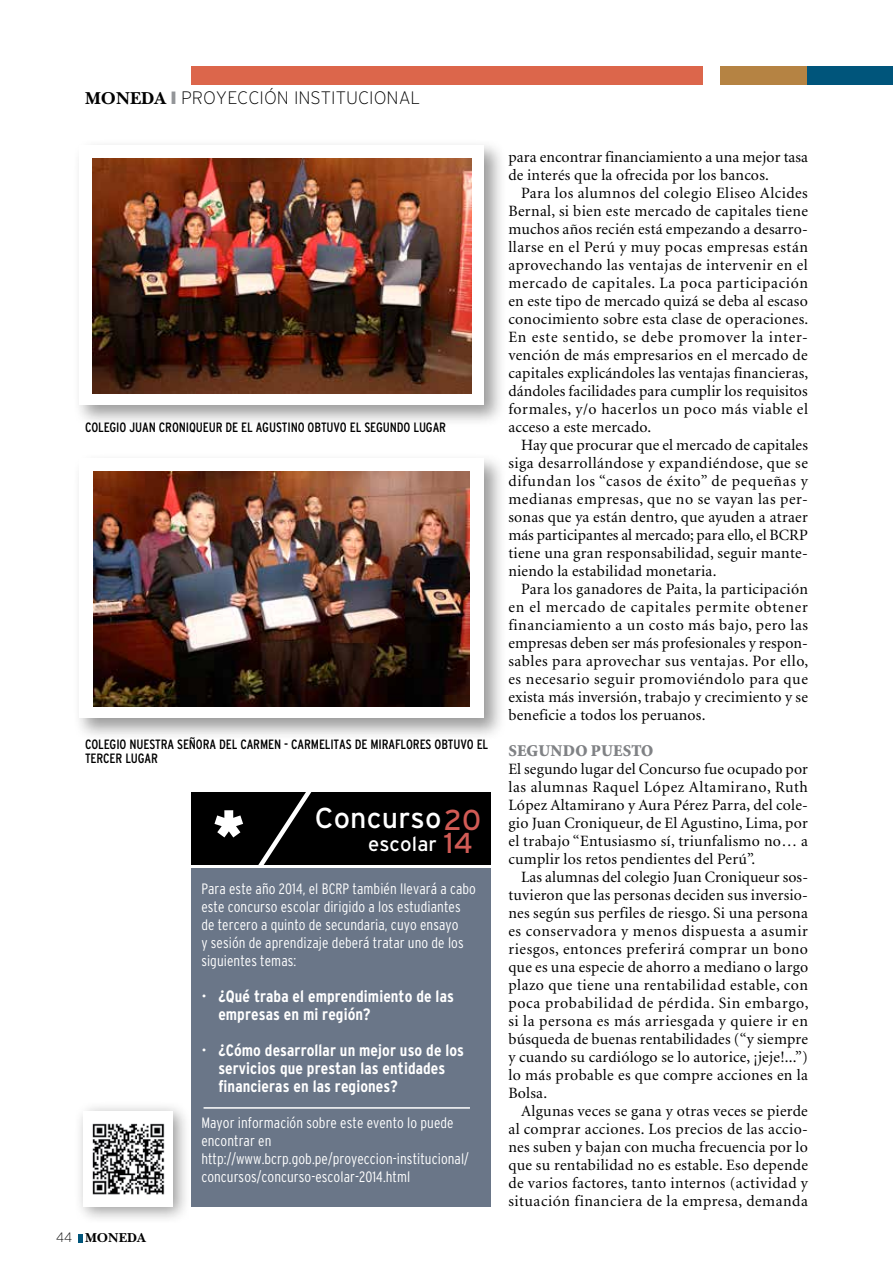
<style>
.page{position:relative;width:893px;height:1276px;background:#fff}
.page>*{position:absolute;margin:0;border:0;box-sizing:border-box;transform-origin:0 0}
.t1{font:28.8px "Interstate";letter-spacing:.005em;color:#fff}
.t2{font:28.8px "Interstate";color:#d15b55}
.t3{font:20.25px "Interstate";letter-spacing:.005em;color:#fff}
.t4{font:200 18px "Interstate";color:#000}
.t5{font:700 condensed 16.5px/18px "Interstate";letter-spacing:.005em;color:#fff}
.t6{font:900 16.5px "Minion";letter-spacing:.015em;color:#808285}
.t7{font:15.75px/18px "Minion";letter-spacing:.015em;color:#000;text-align:justify}
.t8{font:300 condensed 15px/18px "Interstate";letter-spacing:.005em;color:#fff}
.t9{font:condensed 13.5px/13.5px "Interstate";letter-spacing:-.01em;color:#000}
.t10{font:13.5px "New Baskerville Bold SC";color:#000}
.s1{font-family:"New Baskerville Bold SC";font-weight:400}
.s2{color:#939598}
.s3{font-family:"Interstate";font-weight:200}
.s4{color:#d15b55}
.s5{font-weight:300}
</style>
<div class="page">
<svg style="left:79px;top:1234px;width:4px;height:8px"></svg>
<div style="left:191px;top:67px;width:511px;height:18px;background:#dc664b"></div>
<div style="left:721px;top:67px;width:87px;height:18px;background:#b58343"></div>
<div style="left:808px;top:67px;width:85px;height:18px;background:#00557b"></div>
<div style="left:73px;top:139px;width:433px;height:288px;background:#000;opacity:.4"></div>
<div style="left:79px;top:145px;width:405px;height:260px;background:#fff"></div>
<img style="left:93px;top:158px;width:378px;height:235px">
<div style="left:73px;top:452px;width:433px;height:289px;background:#000;opacity:.4"></div>
<div style="left:79px;top:458px;width:405px;height:260px;background:#fff"></div>
<img style="left:93px;top:472px;width:377px;height:234px">
<div style="left:191px;top:792px;width:299px;height:72px;background:#000"></div>
<svg style="left:252px;top:792px;width:65px;height:73px"></svg>
<svg style="left:214px;top:810px;width:29px;height:27px"></svg>
<div style="left:73px;top:1101px;width:118px;height:123px;background:#000;opacity:.4"></div>
<div style="left:83px;top:1111px;width:90px;height:95px;background:#fff"></div>
<img style="left:92px;top:1123px;width:73px;height:72px">
<div style="left:191px;top:867px;width:299px;height:339px;background:#6a7688"></div>
<hr style="left:204px;top:1107px;width:266px;height:1px;background:#fff">
<p class="t4" style="left:85px;top:88px;width:337px"><span class="s1">MONEDA</span> <span class="s2">❙</span> PROYECCIÓN INSTITUCIONAL</p>
<p class="t9" style="left:85px;top:421px;width:360px">COLEGIO JUAN CRONIQUEUR DE EL AGUSTINO OBTUVO EL SEGUNDO LUGAR</p>
<p class="t9" style="left:85px;top:737px;width:402px">COLEGIO NUESTRA SEÑORA DEL CARM EN - CARM ELITAS DE MIRAFLORES OBTUVO EL<br>TERCER LUGAR</p>
<p class="t10" style="left:56px;top:1230px;width:91px"><span class="s3">44</span> MONEDA</p>
<h1 class="t1" style="left:315px;top:801px;width:168px">Concurso<span class="s4">20</span></h1>
<p class="t3" style="left:368px;top:832px;width:71px">escolar</p>
<h1 class="t2" style="left:444px;top:826px;width:31px">14</h1>
<p class="t8" style="left:201px;top:880px;width:128px">Para este año 2014, el BCRP</p>
<p class="t8" style="left:201px;top:880px;width:276px;text-indent:151px">también llevará a cabo este concurso escolar dirigido a los estudiantes de tercero a quinto de secundaria, cuyo ensayo<br>y sesión de aprendizaje deberá tratar uno de los siguientes temas:</p>
<p class="t5" style="left:218px;top:987px;width:237px;text-indent:-17px"><span class="s5">•</span> ¿Qué traba el emprendimiento de las empresas en mi región?</p>
<p class="t5" style="left:218px;top:1041px;width:247px;text-indent:-17px"><span class="s5">•</span> ¿Cómo desarrollar un mejor uso de los servicios que prestan las entidades financieras en las regiones?</p>
<p class="t8" style="left:201px;top:1114px;width:269px">Mayor información sobre este evento lo puede encontrar en http://www.bcrp.gob.pe/proyeccion-institucional/ concursos/concurso-escolar-2014.html</p>
<p class="t7" style="left:508px;top:149px;width:301px">para encontrar financiamiento a una mejor tasa de interés que la ofrecida por los bancos.</p>
<p class="t7" style="left:508px;top:185px;width:301px;text-indent:13px">Para los alumnos del colegio Eliseo Alcides Bernal, si bien este mercado de capitales tiene muchos años recién está empezando a desarro&shy;llarse en el Perú y muy pocas empresas están aprovechando las ventajas de intervenir en el mercado de capitales. La poca participación en este tipo de mercado quizá se deba al escaso conocimiento sobre esta clase de operaciones.<br>En este sentido, se debe promover la inter&shy;vención de más empresarios en el mercado de capitales explicándoles las ventajas financieras, dándoles facilidades para cumplir los requisitos formales, y/o hacerlos un poco más viable el acceso a este mercado.</p>
<p class="t7" style="left:508px;top:437px;width:301px;text-indent:13px">Hay que procurar que el mercado de capitales siga desarrollándose y expandiéndose, que se difundan los “casos de éxito” de pequeñas y medianas empresas, que no se vayan las per&shy;sonas que ya están dentro, que ayuden a atraer más participantes al mercado; para ello, el BCRP tiene una gran responsabilidad, seguir mante&shy;niendo la estabilidad monetaria.</p>
<p class="t7" style="left:508px;top:581px;width:301px;text-indent:13px">Para los ganadores de Paita, la participación en el mercado de capitales permite obtener financiamiento a un costo más bajo, pero las empresas deben ser más profesionales y respon&shy;sables para aprovechar sus ventajas. Por ello, es necesario seguir promoviéndolo para que exista más inversión, trabajo y crecimiento y se beneficie a todos los peruanos.</p>
<p class="t6" style="left:508px;top:742px;width:147px">SEGUNDO PUESTO</p>
<p class="t7" style="left:508px;top:761px;width:301px">El segundo lugar del Concurso fue ocupado por las alumnas Raquel López Altamirano, Ruth López Altamirano y Aura Pérez Parra, del cole&shy;gio Juan Croniqueur, de El Agustino, Lima, por el trabajo “Entusiasmo sí, triunfalismo no… a cumplir los retos pendientes del Perú”.</p>
<p class="t7" style="left:508px;top:869px;width:302px;text-indent:13px">Las alumnas del colegio Juan Croniqueur sos&shy;tuvieron que las personas deciden sus inversio&shy;nes según sus perfiles de riesgo. Si una persona es conservadora y menos dispuesta a asumir riesgos, entonces preferirá comprar un bono que es una especie de ahorro a mediano o largo plazo que tiene una rentabilidad estable, con poca probabilidad de pérdida. Sin embargo, si la persona es más arriesgada y quiere ir en búsqueda de buenas rentabilidades (“y siempre y cuando su cardiólogo se lo autorice, ¡jeje!...”) lo más probable es que compre acciones en la Bolsa.</p>
<p class="t7" style="left:508px;top:1103px;width:301px;text-indent:13px">Algunas veces se gana y otras veces se pierde al comprar acciones. Los precios de las accio&shy;nes suben y bajan con mucha frecuencia por lo que su rentabilidad no es estable. Eso depende de varios factores, tanto internos (actividad y situación financiera de la empresa, demanda</p>
</div>
